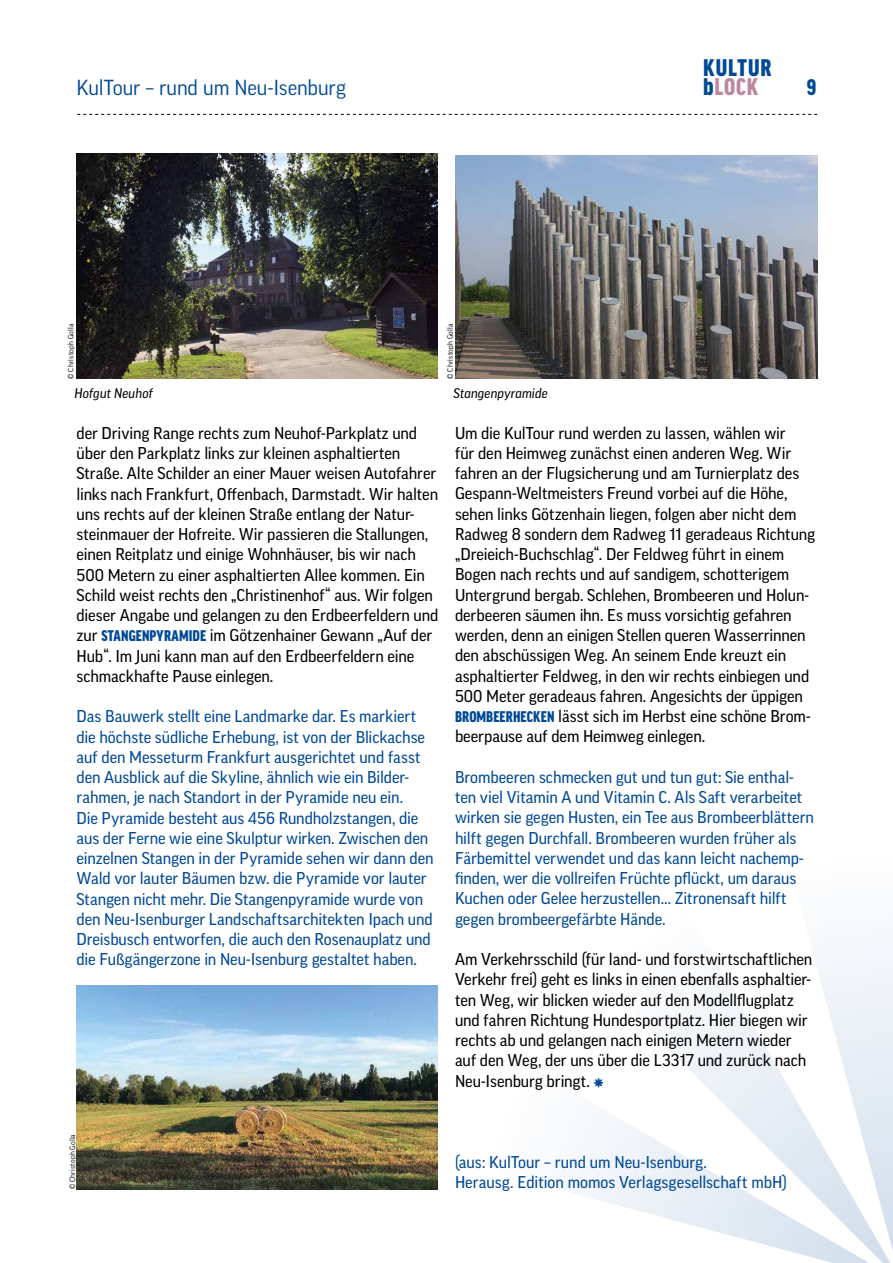
<style>
.page{position:relative;width:893px;height:1263px;background:#fff}
.page>*{position:absolute;margin:0;border:0;box-sizing:border-box;transform-origin:0 0}
.t1{font:900 condensed 25.65px "Good Headline Pro";letter-spacing:.04em;color:#004996}
.t2{font:900 condensed 25.65px "Good Headline Pro";letter-spacing:.035em;color:#bc87a0}
.t3{font:900 condensed 24px "Good Headline Pro";color:#004996}
.t4{font:21px "Good Pro";letter-spacing:-.01em;color:#004996}
.t5{font:16.5px/20.2px "Good Pro News";letter-spacing:-.005em;color:#000}
.t6{font:16.5px/20.2px "Good Pro News";letter-spacing:-.005em;color:#004996}
.t7{font:italic 13.5px "Good Pro News";letter-spacing:.01em;color:#000}
.t8{font:7.5px "Good Pro";letter-spacing:.02em;color:#000}
.s1{color:#004996}
.s2{font-family:"Good Headline Pro";font-weight:900;font-stretch:condensed;color:#004996}
</style>
<div class="page">
<svg style="left:662px;top:943px;width:231px;height:122px;fill:#f6f8fb"></svg>
<svg style="left:574px;top:1065px;width:319px;height:198px"></svg>
<svg style="left:77px;top:114px;width:740px;height:1px"></svg>
<img style="left:77px;top:153px;width:361px;height:225px">
<img style="left:77px;top:986px;width:361px;height:203px">
<img style="left:456px;top:155px;width:361px;height:224px">
<svg style="left:594px;top:1078px;width:9px;height:9px"></svg>
<h1 class="t1" style="left:703px;top:54px;width:70px">KULTUR</h1>
<p class="t4" style="left:77px;top:75px;width:271px">KulTour – rund um Neu-Isenburg</p>
<h1 class="t2" style="left:703px;top:73px;width:57px"><span class="s1">b</span>LOCK</h1>
<h2 class="t3" style="left:807px;top:74px;width:11px">9</h2>
<p class="t8" style="left:67px;top:379px;width:56px;rotate:-90deg">© Christoph Golla</p>
<p class="t8" style="left:446px;top:379px;width:56px;rotate:-90deg">© Christoph Golla</p>
<p class="t7" style="left:74px;top:386px;width:80px">Hofgut Neuhof</p>
<p class="t7" style="left:454px;top:386px;width:96px">Stangenpyramide</p>
<p class="t5" style="left:77px;top:423px;width:364px">der Driving Range rechts zum Neuhof-Parkplatz und über den Parkplatz links zur kleinen asphaltierten Straße. Alte Schilder an einer Mauer weisen Autofahrer links nach Frankfurt, Offenbach, Darmstadt. Wir halten uns rechts auf der kleinen Straße entlang der Natur&shy;steinmauer der Hofreite. Wir passieren die Stallungen, einen Reitplatz und einige Wohnhäuser, bis wir nach 500 Metern zu einer asphaltierten Allee kommen. Ein Schild weist rechts den „Christinenhof“ aus. Wir folgen dieser Angabe und gelangen zu den Erdbeerfeldern und zur <span class="s2">STANGENPYRAMIDE</span> im Götzenhainer Gewann „Auf der Hub“. Im Juni kann man auf den Erdbeerfeldern eine schmackhafte Pause einlegen.</p>
<p class="t6" style="left:77px;top:706px;width:359px">Das Bauwerk stellt eine Landmarke dar. Es markiert die höchste südliche Erhebung, ist von der Blickachse auf den Messeturm Frankfurt ausgerichtet und fasst den Ausblick auf die Skyline, ähnlich wie ein Bilder&shy;rahmen, je nach Standort in der Pyramide neu ein.<br>Die Pyramide besteht aus 456 Rundholzstangen, die aus der Ferne wie eine Skulptur wirken. Zwischen den einzelnen Stangen in der Pyramide sehen wir dann den Wald vor lauter Bäumen bzw. die Pyramide vor lauter Stangen nicht mehr. Die Stangenpyramide wurde von den Neu-Isenburger Landschaftsarchitekten Ipach und Dreisbusch entworfen, die auch den Rosenauplatz und die Fußgängerzone in Neu-Isenburg gestaltet haben.</p>
<p class="t5" style="left:455px;top:423px;width:362px">Um die KulTour rund werden zu lassen, wählen wir<br>für den Heimweg zunächst einen anderen Weg. Wir fahren an der Flugsicherung und am Turnierplatz des Gespann-Weltmeisters Freund vorbei auf die Höhe, sehen links Götzenhain liegen, folgen aber nicht dem Radweg 8 sondern dem Radweg 11 geradeaus Richtung „Dreieich-Buchschlag“. Der Feldweg führt in einem Bogen nach rechts und auf sandigem, schotterigem Untergrund bergab. Schlehen, Brombeeren und Holun&shy;derbeeren säumen ihn. Es muss vorsichtig gefahren werden, denn an einigen Stellen queren Wasserrinnen den abschüssigen Weg. An seinem Ende kreuzt ein asphaltierter Feldweg, in den wir rechts einbiegen und 500 Meter geradeaus fahren. Angesichts der üppigen <span class="s2">BROMBEERHECKEN</span> lässt sich im Herbst eine schöne Brom&shy;beerpause auf dem Heimweg einlegen.</p>
<p class="t6" style="left:455px;top:767px;width:360px">Brombeeren schmecken gut und tun gut: Sie enthal&shy;ten viel Vitamin A und Vitamin C. Als Saft verarbeitet wirken sie gegen Husten, ein Tee aus Brombeerblättern hilft gegen Durchfall. Brombeeren wurden früher als Färbemittel verwendet und das kann leicht nachemp&shy;finden, wer die vollreifen Früchte pflückt, um daraus Kuchen oder Gelee herzustellen… Zitronensaft hilft gegen brombeergefärbte Hände.</p>
<p class="t5" style="left:455px;top:949px;width:359px">Am Verkehrsschild (für land- und forstwirtschaftlichen Verkehr frei) geht es links in einen ebenfalls asphaltier&shy;ten Weg, wir blicken wieder auf den Modellflugplatz und fahren Richtung Hundesportplatz. Hier biegen wir rechts ab und gelangen nach einigen Metern wieder auf den Weg, der uns über die L3317 und zurück nach Neu-Isenburg bringt.</p>
<p class="t8" style="left:68px;top:1189px;width:56px;rotate:-90deg">© Christoph Golla</p>
<p class="t6" style="left:455px;top:1152px;width:333px">(aus: KulTour – rund um Neu-Isenburg.<br>Herausg. Edition momos Verlagsgesellschaft mbH)</p>
</div>
